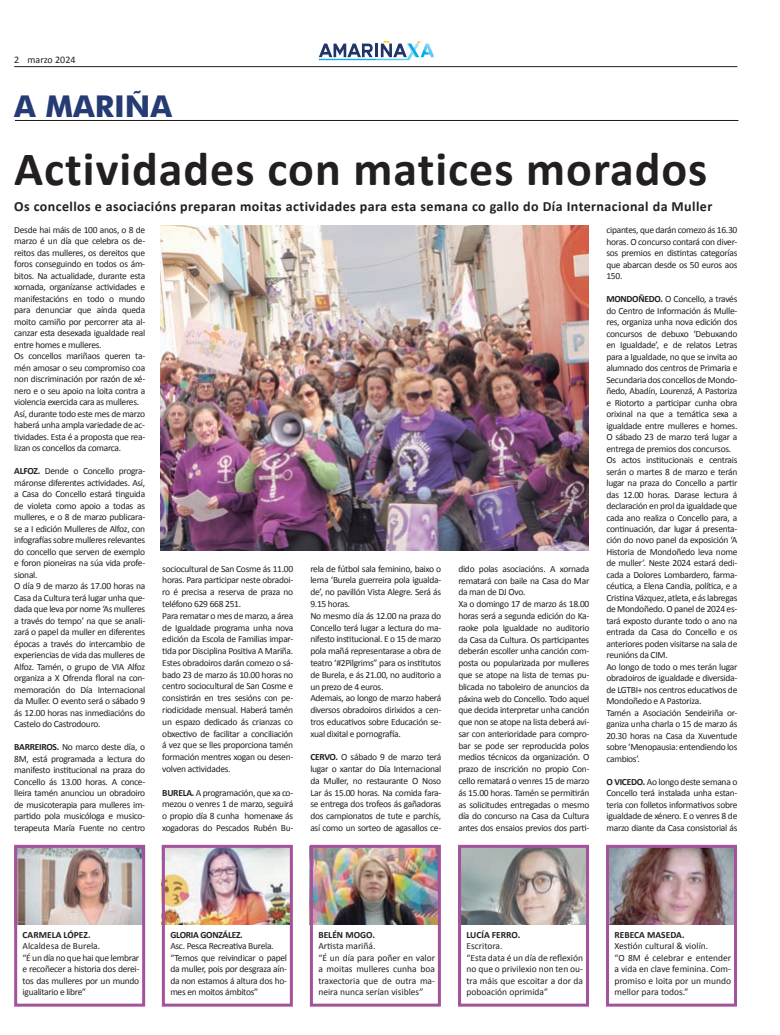
<style>
.page{position:relative;width:780px;height:1035px;background:#fff}
.page>*{position:absolute;margin:0;border:0;box-sizing:border-box;transform-origin:0 0}
.t1{font:700 48px "Calibri";letter-spacing:.02em;color:#231f20}
.t2{font:700 30px "Futura";color:#253b73}
.t3{font:700 14px "Calibri";letter-spacing:.03em;color:#231f20}
.t4{font:10px "Calibri";color:#231f20}
.t5{font:9.5px/11.5px "Calibri";letter-spacing:-.03em;color:#231f20}
.t6{font:9.5px/11.4px "Calibri";color:#231f20}
.t7{font:700 9.5px "Calibri";color:#231f20}
.t8{font:700 9.5px "Calibri";letter-spacing:-.03em;color:#231f20}
.s1{font-weight:700}
</style>
<div class="page">
<hr style="left:14px;top:66px;width:723px;height:1px;background:#231f20">
<svg style="left:319px;top:41px;width:114px;height:19px"></svg>
<hr style="left:15px;top:120px;width:723px;height:1px;background:#231f20">
<img style="left:161px;top:225px;width:427px;height:325px">
<img style="left:166px;top:849px;width:123px;height:75px">
<div style="left:162px;top:845px;width:131px;height:161px;border:3px solid #a3529c"></div>
<img style="left:314px;top:849px;width:123px;height:75px">
<div style="left:310px;top:845px;width:131px;height:161px;border:3px solid #a3529c"></div>
<img style="left:462px;top:849px;width:123px;height:75px">
<div style="left:458px;top:845px;width:131px;height:161px;border:3px solid #a3529c"></div>
<img style="left:610px;top:849px;width:123px;height:75px">
<div style="left:606px;top:845px;width:131px;height:161px;border:3px solid #a3529c"></div>
<img style="left:18px;top:849px;width:123px;height:75px">
<div style="left:14px;top:845px;width:131px;height:161px;border:3px solid #a3529c"></div>
<p class="t4" style="left:14px;top:54px;width:63px">2 marzo 2024</p>
<h2 class="t2" style="left:14px;top:84px;width:159px">A MARIÑA</h2>
<h1 class="t1" style="left:14px;top:140px;width:694px">Actividades con matices morados</h1>
<h3 class="t3" style="left:14px;top:197px;width:699px">Os concellos e asociacións preparan moitas actividades para esta semana co gallo do Día Internacional da Muller</h3>
<p class="t5" style="left:14px;top:223px;width:132px">Desde hai máis de 100 anos, o 8 de marzo é un día que celebra os de&shy;reitos das mulleres, os dereitos que foros conseguindo en todos os ám&shy;bitos. Na actualidade, durante esta xornada, organízanse actividades e manifestacións en todo o mundo para denunciar que aínda queda moito camiño por percorrer ata al&shy;canzar esta desexada igualdade real entre homes e mulleres.<br>Os concellos mariñaos queren ta&shy;mén amosar o seu compromiso coa non discriminación por razón de xé&shy;nero e o seu apoio na loita contra a violencia exercida cara as mulleres.<br>Así, durante todo este mes de marzo haberá unha ampla variedade de ac&shy;tividades. Esta é a proposta que rea&shy;lizan os concellos da comarca.</p>
<p class="t5" style="left:14px;top:465px;width:132px"><span class="s1">ALFOZ.</span> Dende o Concello progra&shy;máronse diferentes actividades. Así, a Casa do Concello estará tinguida de violeta como apoio a todas as mulleres, e o 8 de marzo publicara&shy;se a I edición Mulleres de Alfoz, con infografías sobre mulleres relevantes do concello que serven de exemplo e foron pioneiras na súa vida profe&shy;sional.<br>O día 9 de marzo ás 17.00 horas na<br>Casa da Cultura terá lugar unha que&shy;dada que leva por nome ‘As mulleres a través do tempo’ na que se anali&shy;zará o papel da muller en diferentes épocas a través do intercambio de experiencias de vida das mulleres de<br>Alfoz. Tamén, o grupo de VIA Alfoz organiza a X Ofrenda floral na con&shy;memoración do Día Internacional da Muller. O evento será o sábado 9 ás 12.00 horas nas inmediacións do<br>Castelo do Castrodouro.</p>
<p class="t5" style="left:14px;top:741px;width:132px;text-align:justify"><span class="s1">BARREIROS.</span> No marco deste día, o 8M, está programada a lectura do manifesto institucional na praza do Concello ás 13.00 horas. A conce&shy;lleira tamén anunciou un obradoiro de musicoterapia para mulleres im&shy;partido pola musicóloga e musico&shy;terapeuta María Fuente no centro</p>
<p class="t5" style="left:162px;top:562px;width:132px;line-height:11.8px">sociocultural de San Cosme ás 11.00 horas. Para participar neste obradoi&shy;ro é precisa a reserva de praza no teléfono 629 668 251.<br>Para rematar o mes de marzo, a área de Igualdade programa unha nova edición da Escola de Familias impar&shy;tida por Disciplina Positiva A Mariña.<br>Estes obradoiros darán comezo o sá&shy;bado 23 de marzo ás 10.00 horas no centro sociocultural de San Cosme e consistirán en tres sesións con pe&shy;riodicidade mensual. Haberá tamén un espazo dedicado ás crianzas co obxectivo de facilitar a conciliación á vez que se lles proporciona tamén formación mentres xogan ou desen&shy;volven actividades.</p>
<p class="t5" style="left:162px;top:786px;width:132px;line-height:11.8px;text-align:justify"><span class="s1">BURELA.</span> A programación, que xa co&shy;mezou o venres 1 de marzo, seguirá o propio día 8 cunha homenaxe ás xogadoras do Pescados Rubén Bu-</p>
<p class="t5" style="left:310px;top:562px;width:132px;line-height:11.8px">rela de fútbol sala feminino, baixo o lema ‘Burela guerreira pola igualda&shy;de’, no pavillón Vista Alegre. Será ás<br>9.15 horas.<br>No mesmo día ás 12.00 na praza do<br>Concello terá lugar a lectura do ma&shy;nifesto institucional. E o 15 de marzo pola mañá representarase a obra de teatro ‘#2Pilgrims” para os institutos de Burela, e ás 21.00, no auditorio a un prezo de 4 euros.<br>Ademais, ao longo de marzo haberá diversos obradoiros dirixidos a cen&shy;tros educativos sobre Educación se&shy;xual dixital e pornografía.</p>
<p class="t5" style="left:310px;top:751px;width:132px;line-height:11.8px;text-align:justify"><span class="s1">CERVO.</span> O sábado 9 de marzo terá lugar o xantar do Día Internacional da Muller, no restaurante O Noso Lar ás 15.00 horas. Na comida fara&shy;se entrega dos trofeos ás gañadoras dos campionatos de tute e parchís, así como un sorteo de agasallos ce-</p>
<p class="t5" style="left:458px;top:562px;width:132px;line-height:11.8px">dido polas asociacións. A xornada rematará con baile na Casa do Mar da man de DJ Ovo.<br>Xa o domingo 17 de marzo ás 18.00 horas será a segunda edición do Ka&shy;raoke pola Igualdade no auditorio da Casa da Cultura. Os participantes deberán escoller unha canción com&shy;posta ou popularizada por mulleres que se atope na lista de temas pu&shy;blicada no taboleiro de anuncios da páxina web do Concello. Todo aquel que decida interpretar unha canción que non se atope na lista deberá avi&shy;sar con anterioridade para compro&shy;bar se pode ser reproducida polos medios técnicos da organización. O prazo de inscrición no propio Con&shy;cello rematará o venres 15 de marzo ás 15.00 horas. Tamén se permitirán as solicitudes entregadas o mesmo día do concurso na Casa da Cultura antes dos ensaios previos dos parti-</p>
<p class="t5" style="left:606px;top:224px;width:132px;text-align:justify">cipantes, que darán comezo ás 16.30 horas. O concurso contará con diver&shy;sos premios en distintas categorías que abarcan desde os 50 euros aos 150.</p>
<p class="t5" style="left:606px;top:293px;width:132px"><span class="s1">MONDOÑEDO.</span> O Concello, a través do Centro de Información ás Mulle&shy;res, organiza unha nova edición dos concursos de debuxo ‘Debuxando en Igualdade’, e de relatos Letras para a Igualdade, no que se invita ao alumnado dos centros de Primaria e Secundaria dos concellos de Mondo&shy;ñedo, Abadín, Lourenzá, A Pastoriza e Riotorto a participar cunha obra orixinal na que a temática sexa a igualdade entre mulleres e homes.<br>O sábado 23 de marzo terá lugar a entrega de premios dos concursos.<br>Os actos institucionais e centrais serán o martes 8 de marzo e terán lugar na praza do Concello a partir das 12.00 horas. Darase lectura á declaración en prol da igualdade que cada ano realiza o Concello para, a continuación, dar lugar á presenta&shy;ción do novo panel da exposición ‘A Historia de Mondoñedo leva nome de muller’. Neste 2024 estará dedi&shy;cada a Dolores Lombardero, farma&shy;céutica, a Elena Candia, política, e a Cristina Vázquez, atleta, e ás labregas de Mondoñedo. O panel de 2024 es&shy;tará exposto durante todo o ano na entrada da Casa do Concello e os anteriores poden visitarse na sala de reunións da CIM.<br>Ao longo de todo o mes terán lugar obradoiros de igualdade e diversida&shy;de LGTBI+ nos centros educativos de Mondoñedo e A Pastoriza.<br>Tamén a Asociación Sendeiriña or&shy;ganiza unha charla o 15 de marzo ás 20.30 horas na Casa da Xuventude sobre ‘Menopausia: entendiendo los cambios’.</p>
<p class="t5" style="left:606px;top:775px;width:132px;text-align:justify"><span class="s1">O VICEDO.</span> Ao longo deste semana o Concello terá instalada unha estan&shy;teria con folletos informativos sobre igualdade de xénero. E o venres 8 de marzo diante da Casa consistorial ás</p>
<p class="t7" style="left:23px;top:929px;width:69px">CARMELA LÓPEZ.</p>
<p class="t5" style="left:23px;top:940px;width:118px">Alcaldesa de Burela.<br>“É un día no que hai que lembrar e recoñecer a historia dos derei&shy;tos das mulleres por un mundo igualitario e libre”</p>
<p class="t8" style="left:170px;top:929px;width:74px">GLORIA GONZÁLEZ.</p>
<p class="t5" style="left:170px;top:940px;width:118px">Asc. Pesca Recreativa Burela. “Temos que reivindicar o papel da muller, pois por desgraza aín&shy;da non estamos á altura dos ho&shy;mes en moitos ámbitos”</p>
<p class="t7" style="left:318px;top:929px;width:58px">BELÉN MOGO.</p>
<p class="t6" style="left:318px;top:940px;width:118px">Artista mariñá.<br>“É un día para poñer en valor a moitas mulleres cunha boa traxectoria que de outra ma&shy;neira nunca serían visibles”</p>
<p class="t7" style="left:466px;top:929px;width:55px">LUCÍA FERRO.</p>
<p class="t6" style="left:466px;top:940px;width:118px">Escritora.<br>“Esta data é un día de reflexión no que o privilexio non ten ou&shy;tra máis que escoitar a dor da poboación oprimida”</p>
<p class="t7" style="left:614px;top:929px;width:72px">REBECA MASEDA.</p>
<p class="t6" style="left:614px;top:940px;width:118px">Xestión cultural &amp; violín.<br>“O 8M é celebrar e entender a vida en clave feminina. Com&shy;promiso e loita por un mundo mellor para todos.”</p>
</div>
